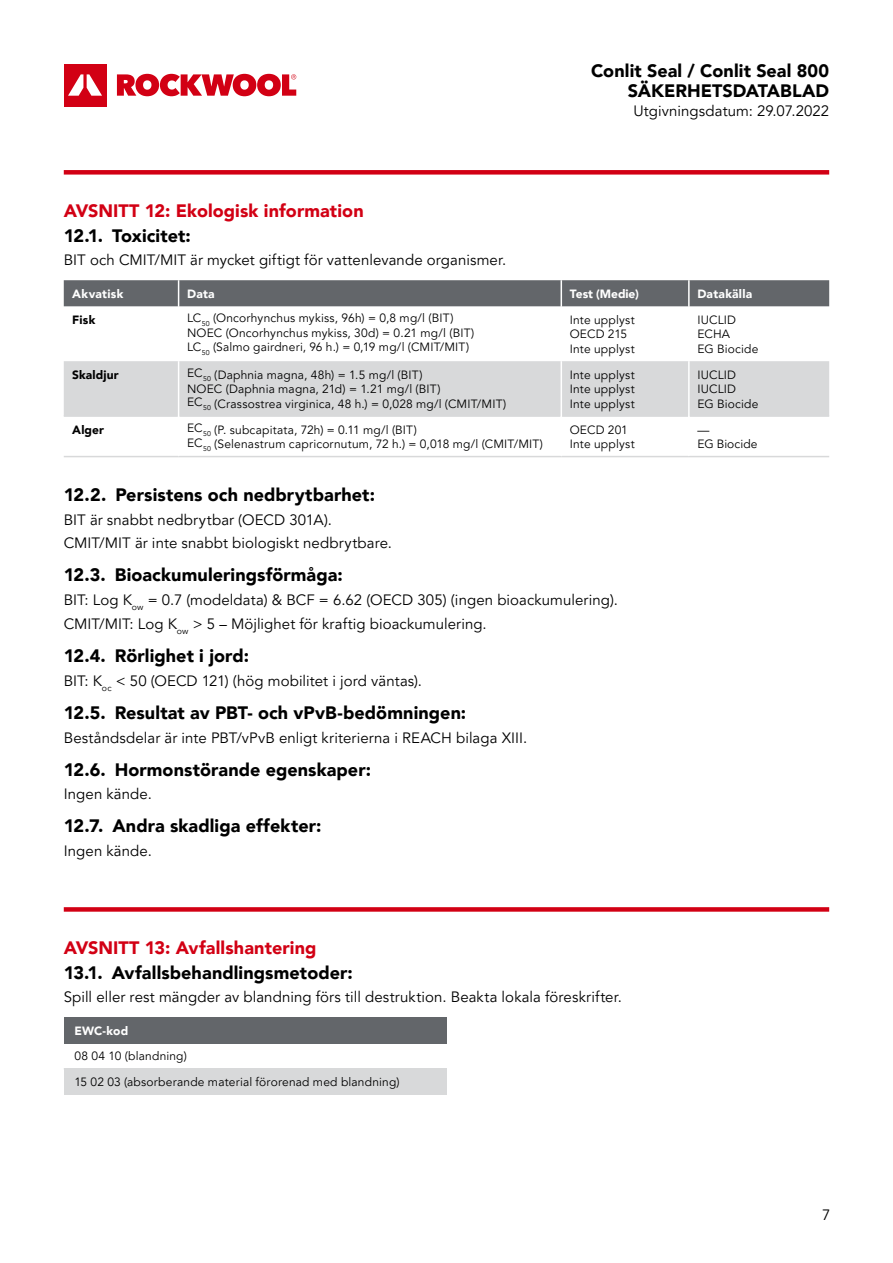
<style>
.page{position:relative;width:893px;height:1263px;background:#fff}
.page>*{position:absolute;margin:0;border:0;box-sizing:border-box;transform-origin:0 0}
.t1{font:900 18px/19.2px "Avenir LT Pro";letter-spacing:.005em;color:#000;text-align:right}
.t2{font:900 18px "Avenir LT Pro";letter-spacing:.005em;color:#d20014}
.t3{font:15px/23.7px "Avenir LT Pro";letter-spacing:.005em;color:#000}
.t4{font:12px/14.4px "Avenir LT Pro";letter-spacing:.015em;color:#000}
.t5{font:900 12px "Avenir LT Pro";letter-spacing:.02em;color:#fff}
.t6{font:900 12px "Avenir LT Pro";letter-spacing:.015em;color:#000}
.t7{font:900 12px "Avenir LT Pro";letter-spacing:-.005em;color:#fff}
</style>
<div class="page">
<div style="left:64px;top:64px;width:42px;height:42px;background:#d20014"></div>
<svg style="left:68px;top:74px;width:34px;height:22px"></svg>
<svg style="left:117px;top:74px;width:179px;height:22px"></svg>
<div style="left:64px;top:170px;width:765px;height:5px;background:#d20014"></div>
<div style="left:64px;top:907px;width:765px;height:5px;background:#d20014"></div>
<div style="left:64px;top:361px;width:765px;height:54px;background:#d8d9da"></div>
<hr style="left:64px;top:415px;width:114px;height:2px;background:#d8d9da">
<hr style="left:179px;top:415px;width:382px;height:2px;background:#d8d9da">
<hr style="left:562px;top:415px;width:126px;height:2px;background:#d8d9da">
<hr style="left:690px;top:415px;width:139px;height:2px;background:#d8d9da">
<hr style="left:64px;top:456px;width:115px;height:1px;background:#d8d9da">
<hr style="left:179px;top:456px;width:382px;height:1px;background:#d8d9da">
<hr style="left:561px;top:456px;width:128px;height:1px;background:#d8d9da">
<hr style="left:689px;top:456px;width:140px;height:1px;background:#d8d9da">
<div style="left:64px;top:280px;width:765px;height:26px;background:#63666a"></div>
<hr style="left:688px;top:280px;width:2px;height:26px;background:#fff">
<hr style="left:178px;top:361px;width:1px;height:55px;background:#fff">
<hr style="left:561px;top:361px;width:1px;height:55px;background:#fff">
<hr style="left:688px;top:361px;width:2px;height:55px;background:#fff">
<div style="left:64px;top:1017px;width:382px;height:26px;background:#63666a"></div>
<div style="left:64px;top:1069px;width:382px;height:26px;background:#d8d9da"></div>
<hr style="left:64px;top:1068px;width:382px;height:1px;background:#d8d9da">
<h1 class="t1" style="left:591px;top:62px;width:240px">Conlit Seal / Conlit Seal 800<br>SÄKERHETSDATABLAD</h1>
<p class="t3" style="left:633px;top:99px;width:197px">Utgivningsdatum: 29.07.2022</p>
<h1 class="t2" style="left:64px;top:200px;width:301px">AVSNITT 12: Ekologisk information</h1>
<h1 class="t1" style="left:64px;top:226px;width:129px">12.1. Toxicitet:</h1>
<p class="t3" style="left:64px;top:249px;width:444px">BIT och CMIT/MIT är mycket giftigt för vattenlevande organismer.</p>
<p class="t5" style="left:72px;top:286px;width:53px">Akvatisk</p>
<p class="t5" style="left:187px;top:286px;width:29px">Data</p>
<p class="t7" style="left:570px;top:286px;width:71px">Test (Medie)</p>
<p class="t5" style="left:697px;top:286px;width:56px">Datakälla</p>
<p class="t6" style="left:72px;top:312px;width:25px">Fisk</p>
<p class="t4" style="left:187px;top:311px;width:289px">LC<sub>50</sub> (Oncorhynchus mykiss, 96h) = 0,8 mg/l (BIT)<br>NOEC (Oncorhynchus mykiss, 30d) = 0.21 mg/l (BIT)<br>LC<sub>50</sub> (Salmo gairdneri, 96 h.) = 0,19 mg/l (CMIT/MIT)</p>
<p class="t4" style="left:570px;top:313px;width:66px">Inte upplyst<br>OECD 215<br>Inte upplyst</p>
<p class="t4" style="left:697px;top:313px;width:63px">IUCLID<br>ECHA<br>EG Biocide</p>
<p class="t6" style="left:72px;top:367px;width:48px">Skaldjur</p>
<p class="t4" style="left:187px;top:368px;width:321px">EC<sub>50</sub> (Daphnia magna, 48h) = 1.5 mg/l (BIT)<br>NOEC (Daphnia magna, 21d) = 1.21 mg/l (BIT)<br>EC<sub>50</sub> (Crassostrea virginica, 48 h.) = 0,028 mg/l (CMIT/MIT)</p>
<p class="t4" style="left:570px;top:368px;width:66px;text-align:justify">Inte upplyst Inte upplyst Inte upplyst</p>
<p class="t4" style="left:697px;top:368px;width:63px">IUCLID<br>IUCLID<br>EG Biocide</p>
<p class="t6" style="left:72px;top:422px;width:33px">Alger</p>
<p class="t4" style="left:187px;top:423px;width:357px">EC<sub>50</sub> (P. subcapitata, 72h) = 0.11 mg/l (BIT)<br>EC<sub>50</sub> (Selenastrum capricornutum, 72 h.) = 0,018 mg/l (CMIT/MIT)</p>
<p class="t4" style="left:570px;top:423px;width:66px">OECD 201<br>Inte upplyst</p>
<p class="t4" style="left:697px;top:423px;width:62px">—<br>EG Biocide</p>
<h1 class="t1" style="left:64px;top:485px;width:313px">12.2. Persistens och nedbrytbarhet:</h1>
<p class="t3" style="left:64px;top:508px;width:330px">BIT är snabbt nedbrytbar (OECD 301A).<br>CMIT/MIT är inte snabbt biologiskt nedbrytbare.</p>
<h1 class="t1" style="left:64px;top:566px;width:280px">12.3. Bioackumuleringsförmåga:</h1>
<p class="t3" style="left:64px;top:588px;width:556px">BIT: Log K<sub>ow</sub> = 0.7 (modeldata) &amp; BCF = 6.62 (OECD 305) (ingen bioackumulering).<br>CMIT/MIT: Log K<sub>ow</sub> &gt; 5 – Möjlighet för kraftig bioackumulering.</p>
<h1 class="t1" style="left:64px;top:646px;width:187px">12.4. Rörlighet i jord:</h1>
<p class="t3" style="left:64px;top:669px;width:360px">BIT: K<sub>oc</sub> &lt; 50 (OECD 121) (hög mobilitet i jord väntas).</p>
<h1 class="t1" style="left:64px;top:703px;width:404px">12.5. Resultat av PBT- och vPvB-bedömningen:</h1>
<p class="t3" style="left:64px;top:726px;width:465px">Beståndsdelar är inte PBT/vPvB enligt kriterierna i REACH bilaga XIII.</p>
<h1 class="t1" style="left:64px;top:760px;width:309px">12.6. Hormonstörande egenskaper:</h1>
<p class="t3" style="left:64px;top:782px;width:90px">Ingen kände.</p>
<h1 class="t1" style="left:64px;top:816px;width:259px">12.7. Andra skadliga effekter:</h1>
<p class="t3" style="left:64px;top:839px;width:90px">Ingen kände.</p>
<h1 class="t2" style="left:64px;top:937px;width:254px">AVSNITT 13: Avfallshantering</h1>
<h1 class="t1" style="left:64px;top:963px;width:290px">13.1. Avfallsbehandlingsmetoder:</h1>
<p class="t3" style="left:64px;top:986px;width:560px">Spill eller rest mängder av blandning förs till destruktion. Beakta lokala föreskrifter.</p>
<p class="t5" style="left:74px;top:1023px;width:55px">EWC-kod</p>
<p class="t4" style="left:74px;top:1043px;width:327px;line-height:26.1px">08 04 10 (blandning)<br>15 02 03 (absorberande material förorenad med blandning)</p>
<p class="t3" style="left:822px;top:1204px;width:10px">7</p>
</div>
